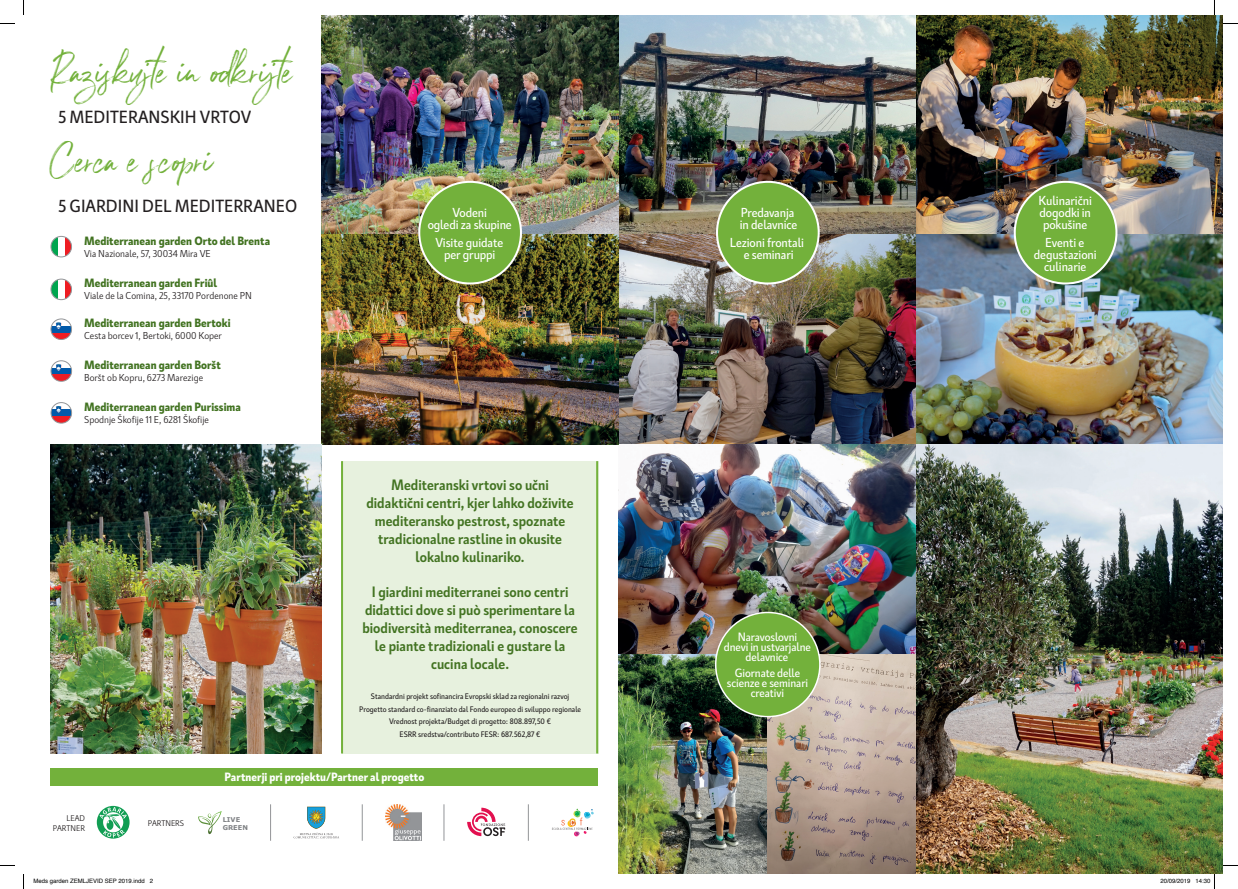
<style>
.page{position:relative;width:1238px;height:889px;background:#fff}
.page>*{position:absolute;margin:0;border:0;box-sizing:border-box;transform-origin:0 0}
.t1{font:39.2px "Royal Touch";color:#73b13b}
.t2{font:500 17.6px "Kardinal";color:#231f20}
.t3{font:700 15px/18px "Kardinal";color:#427321;text-align:center}
.t4{font:500 13px/12px "Kardinal";letter-spacing:-.01em;color:#fff;text-align:center}
.t5{font:800 12px "Kardinal";color:#427321}
.t6{font:500 12px/10px "Kardinal";letter-spacing:-.01em;color:#fff;text-align:center}
.t7{font:800 12px "Kardinal";color:#fff}
.t8{font:10px "Kardinal";color:#231f20}
.t9{font:8.2px/9.9px "Kardinal";color:#231f20;text-align:right}
.t10{font:500 8px/12.4px "Kardinal";color:#231f20;text-align:center}
.t11{font:700 6.6px/7.9px "Verdana";color:#808285}
.t12{font:6px "Helvetica";color:#000}
</style>
<div class="page">
<img style="left:321px;top:15px;width:902px;height:219px">
<img style="left:619px;top:234px;width:604px;height:640px">
<img style="left:321px;top:234px;width:298px;height:210px">
<svg style="left:198px;top:811px;width:24px;height:23px"></svg>
<svg style="left:97px;top:806px;width:33px;height:33px"></svg>
<svg style="left:294px;top:807px;width:45px;height:31px"></svg>
<img style="left:385px;top:805px;width:36px;height:35px">
<svg style="left:467px;top:808px;width:38px;height:28px"></svg>
<svg style="left:552px;top:809px;width:42px;height:27px"></svg>
<hr style="left:528px;top:804px;width:1px;height:37px;background:#939598">
<hr style="left:443px;top:804px;width:1px;height:37px;background:#939598">
<hr style="left:362px;top:804px;width:1px;height:37px;background:#939598">
<hr style="left:270px;top:804px;width:1px;height:37px;background:#939598">
<div style="left:342px;top:461px;width:256px;height:292px;background:#e7f1de"></div>
<hr style="left:341px;top:461px;width:2px;height:292px;background:#73b13b">
<hr style="left:596px;top:461px;width:2px;height:292px;background:#73b13b">
<svg style="left:65px;top:236px;width:6px;height:21px"></svg>
<svg style="left:51px;top:236px;width:7px;height:21px"></svg>
<div style="left:51px;top:236px;width:21px;height:21px;border:1px solid #939598;border-radius:50%"></div>
<svg style="left:65px;top:279px;width:6px;height:21px"></svg>
<svg style="left:51px;top:279px;width:7px;height:21px"></svg>
<div style="left:51px;top:279px;width:21px;height:21px;border:1px solid #939598;border-radius:50%"></div>
<svg style="left:51px;top:403px;width:21px;height:6px"></svg>
<div style="left:51px;top:409px;width:21px;height:7px;background:#015aaa"></div>
<svg style="left:51px;top:416px;width:21px;height:7px"></svg>
<svg style="left:56px;top:406px;width:5px;height:7px"></svg>
<div style="left:51px;top:402px;width:21px;height:21px;border:1px solid #939598;border-radius:50%"></div>
<svg style="left:51px;top:362px;width:21px;height:6px"></svg>
<div style="left:51px;top:368px;width:21px;height:6px;background:#015aaa"></div>
<svg style="left:51px;top:374px;width:21px;height:7px"></svg>
<svg style="left:56px;top:364px;width:5px;height:7px"></svg>
<div style="left:51px;top:360px;width:21px;height:22px;border:1px solid #939598;border-radius:50%"></div>
<svg style="left:51px;top:319px;width:21px;height:7px"></svg>
<div style="left:51px;top:326px;width:21px;height:7px;background:#015aaa"></div>
<svg style="left:51px;top:333px;width:21px;height:6px"></svg>
<svg style="left:56px;top:322px;width:5px;height:7px"></svg>
<div style="left:51px;top:319px;width:21px;height:21px;border:1px solid #939598;border-radius:50%"></div>
<div style="left:51px;top:768px;width:547px;height:18px;background:#73b13b"></div>
<div style="left:419px;top:182px;width:102px;height:101px;background:#73b13b;border-radius:50%"></div>
<div style="left:418px;top:181px;width:104px;height:103px;border:2px solid #fff;border-radius:50%"></div>
<div style="left:717px;top:182px;width:101px;height:101px;background:#73b13b;border-radius:50%"></div>
<div style="left:716px;top:181px;width:103px;height:103px;border:2px solid #fff;border-radius:50%"></div>
<div style="left:1014px;top:182px;width:102px;height:101px;background:#73b13b;border-radius:50%"></div>
<div style="left:1013px;top:181px;width:104px;height:103px;border:2px solid #fff;border-radius:50%"></div>
<div style="left:715px;top:612px;width:105px;height:105px;background:#73b13b;border-radius:50%"></div>
<img style="left:51px;top:444px;width:270px;height:309px">
<svg style="left:0;top:23px;width:15px;height:1px"></svg>
<svg style="left:1223px;top:23px;width:15px;height:1px"></svg>
<svg style="left:0;top:865px;width:15px;height:1px"></svg>
<svg style="left:1223px;top:865px;width:15px;height:1px"></svg>
<svg style="left:23px;top:0;width:1px;height:15px"></svg>
<svg style="left:23px;top:874px;width:1px;height:15px"></svg>
<svg style="left:1214px;top:0;width:1px;height:15px"></svg>
<svg style="left:1214px;top:874px;width:1px;height:15px"></svg>
<h1 class="t1" style="left:51px;top:46px;width:243px">Raziskujte in odkrijte</h1>
<p class="t2" style="left:58px;top:104px;width:194px">5 MEDITERANSKIH VRTOV</p>
<h1 class="t1" style="left:51px;top:135px;width:164px">Cerca e scopri</h1>
<p class="t2" style="left:58px;top:193px;width:240px">5 GIARDINI DEL MEDITERRANEO</p>
<p class="t5" style="left:84px;top:231px;width:188px">Mediterranean garden Orto del Brenta</p>
<p class="t8" style="left:84px;top:246px;width:128px">Via Nazionale, 57, 30034 Mira VE</p>
<p class="t5" style="left:84px;top:274px;width:134px">Mediterranean garden Friûl</p>
<p class="t8" style="left:84px;top:289px;width:169px">Viale de la Comina, 25, 33170 Pordenone PN</p>
<p class="t5" style="left:84px;top:314px;width:148px">Mediterranean garden Bertoki</p>
<p class="t8" style="left:84px;top:329px;width:139px">Cesta borcev 1, Bertoki, 6000 Koper</p>
<p class="t5" style="left:84px;top:355px;width:138px">Mediterranean garden Boršt</p>
<p class="t8" style="left:84px;top:370px;width:120px">Boršt ob Kopru, 6273 Marezige</p>
<p class="t5" style="left:84px;top:397px;width:158px">Mediterranean garden Purissima</p>
<p class="t8" style="left:84px;top:412px;width:126px">Spodnje Škofije 11 E, 6281 Škofije</p>
<p class="t4" style="left:428px;top:206px;width:86px">Vodeni<br>ogledi za skupine</p>
<p class="t4" style="left:435px;top:235px;width:69px">Visite guidate per gruppi</p>
<p class="t3" style="left:366px;top:475px;width:209px">Mediteranski vrtovi so učni didaktični centri, kjer lahko doživite mediteransko pestrost, spoznate tradicionalne rastline in okusite lokalno kulinariko.</p>
<p class="t3" style="left:362px;top:582px;width:217px">I giardini mediterranei sono centri didattici dove si può sperimentare la biodiversità mediterranea, conoscere le piante tradizionali e gustare la cucina locale.</p>
<p class="t10" style="left:359px;top:690px;width:223px">Standardni projekt sofinancira Evropski sklad za regionalni razvoj Progetto standard co-finanziato dal Fondo europeo di sviluppo regionale Vrednost projekta/Budget di progetto: 808.897,50 €<br>ESRR sredstva/contributo FESR: 687.562,87 €</p>
<p class="t7" style="left:225px;top:767px;width:201px">Partnerji pri projektu/Partner al progetto</p>
<p class="t9" style="left:53px;top:812px;width:34px">LEAD<br>PARTNER</p>
<p class="t11" style="left:223px;top:816px;width:27px">LIVE<br>GREEN</p>
<p class="t9" style="left:148px;top:817px;width:38px">PARTNERS</p>
<p class="t4" style="left:740px;top:206px;width:59px;text-align:left">Predavanja in delavnice</p>
<p class="t4" style="left:730px;top:235px;width:76px">Lezioni frontali e seminari</p>
<p class="t6" style="left:724px;top:631px;width:89px">Naravoslovni<br>dnevi in ustvarjalne delavnice</p>
<p class="t6" style="left:727px;top:667px;width:83px">Giornate delle scienze e seminari creativi</p>
<p class="t4" style="left:1038px;top:194px;width:55px;text-align:justify">Kulinarični dogodki in pokušine</p>
<p class="t4" style="left:1034px;top:235px;width:64px">Eventi e degustazioni culinarie</p>
<p class="t12" style="left:34px;top:876px;width:121px">Meds garden ZEMLJEVID SEP 2019.indd 2</p>
<p class="t12" style="left:1160px;top:876px;width:52px">20/09/2019 14:30</p>
</div>
